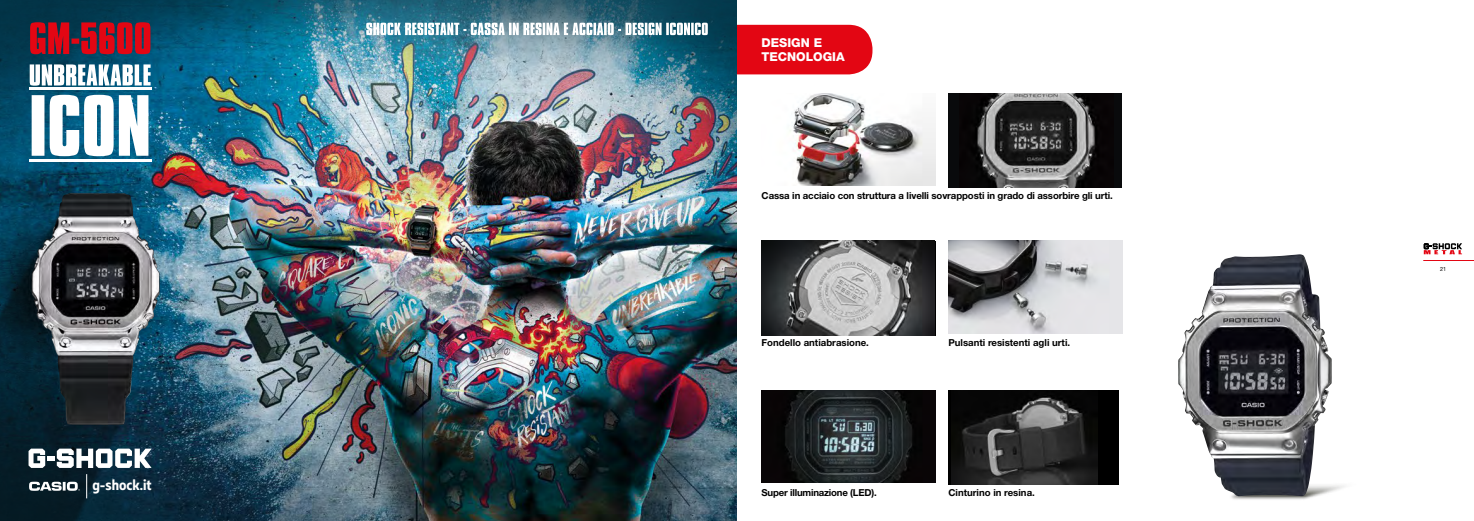
<style>
.page{position:relative;width:1474px;height:521px;background:#fff}
.page>*{position:absolute;margin:0;border:0;box-sizing:border-box;transform-origin:0 0}
.t1{font:700 15.22px "Muller Narrow";color:#fff}
.t2{font:800 12.25px/14px "Helvetica Neue LT Std";color:#fff}
.t3{font:700 9.62px "Helvetica Neue LT Std";letter-spacing:-.01em;color:#000}
.t4{font:5.69px "Helvetica Neue LT Std";color:#000;scale:.96 1}
</style>
<div class="page">
<hr style="left:1423px;top:260px;width:50px;height:1px;background:#e30613">
<svg style="left:1423px;top:243px;width:38px;height:11px"></svg>
<img style="left:0;top:0;width:737px;height:521px">
<img style="left:0;top:160px;width:208px;height:361px">
<svg style="left:366px;top:23px;width:341px;height:12px"></svg>
<svg style="left:30px;top:22px;width:120px;height:32px"></svg>
<svg style="left:30px;top:64px;width:121px;height:22px"></svg>
<svg style="left:32px;top:95px;width:116px;height:61px"></svg>
<hr style="left:29px;top:159px;width:123px;height:3px;background:#fff">
<svg style="left:16px;top:434px;width:136px;height:64px"></svg>
<hr style="left:29px;top:87px;width:123px;height:3px;background:#fff">
<img style="left:761px;top:241px;width:173px;height:94px">
<img style="left:948px;top:241px;width:174px;height:92px">
<div style="left:948px;top:94px;width:174px;height:94px;background:#090a0c"></div>
<img style="left:971px;top:94px;width:129px;height:94px">
<img style="left:790px;top:94px;width:145px;height:92px">
<div style="left:948px;top:391px;width:171px;height:94px;background:#000"></div>
<img style="left:951px;top:395px;width:146px;height:90px">
<img style="left:761px;top:391px;width:174px;height:92px">
<img style="left:1214px;top:441px;width:131px;height:59px">
<img style="left:1178px;top:254px;width:120px;height:209px">
<div style="left:737px;top:25px;width:135px;height:49px;background:#e30613"></div>
<h1 class="t1" style="left:92px;top:475px;width:61px">g-shock.it</h1>
<p class="t2" style="left:761px;top:36px;width:85px">DESIGN E<br>TECNOLOGIA</p>
<p class="t3" style="left:761px;top:190px;width:353px">Cassa in acciaio con struttura a livelli sovrapposti in grado di assorbire gli urti.</p>
<p class="t3" style="left:761px;top:337px;width:109px">Fondello antiabrasione.</p>
<p class="t3" style="left:948px;top:337px;width:123px">Pulsanti resistenti agli urti.</p>
<p class="t3" style="left:761px;top:486px;width:117px">Super illuminazione (LED).</p>
<p class="t3" style="left:948px;top:486px;width:88px">Cinturino in resina.</p>
<p class="t4" style="left:1439px;top:266px;width:8px">21</p>
</div>
